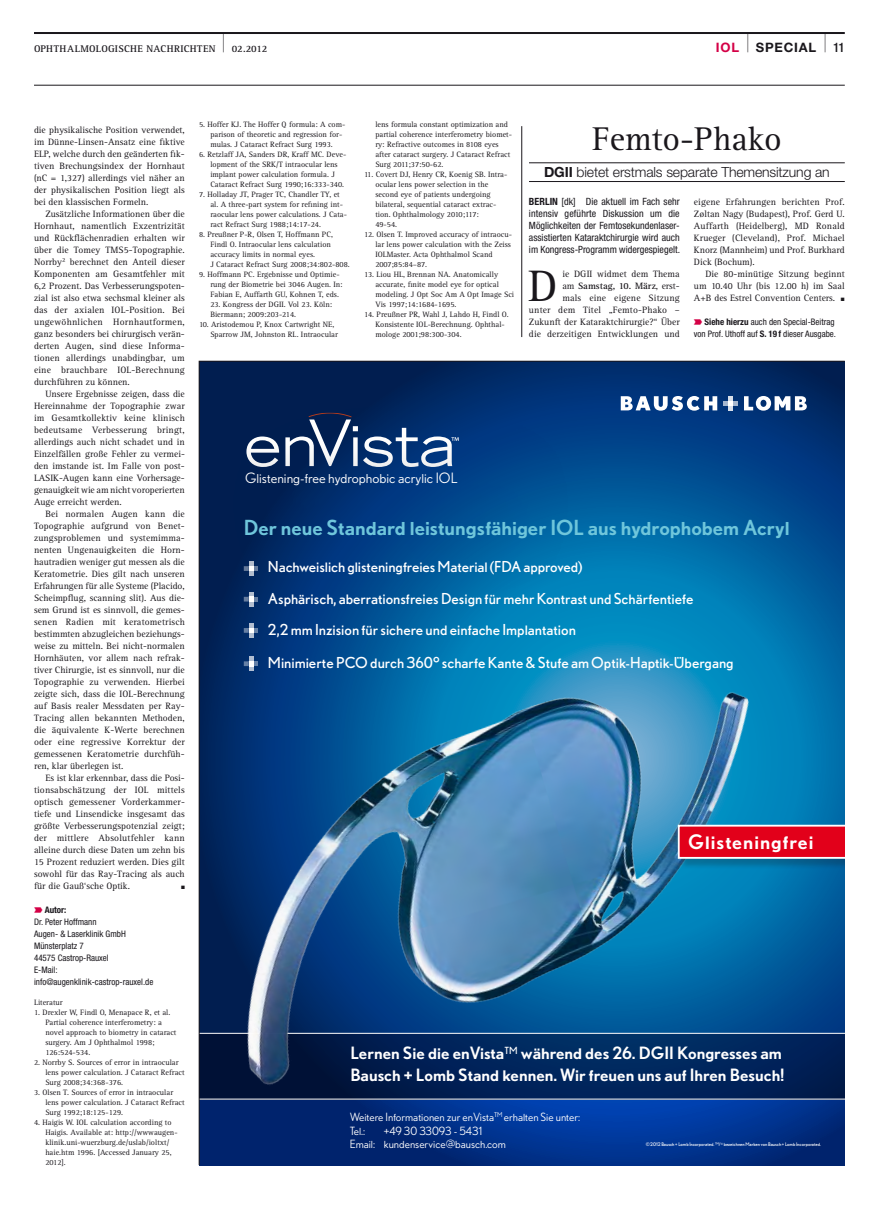
<style>
.page{position:relative;width:893px;height:1219px;background:#fff}
.page>*{position:absolute;margin:0;border:0;box-sizing:border-box;transform-origin:0 0}
.t1{font:45.5px "Rotis Serif Std";color:#1a171c}
.t2{font:34px "Rotis Serif Std";color:#1a171c}
.t3{font:200 condensed 25px "Helvetica Neue LT Std";color:#1a171c}
.t4{font:500 20.8px "Nobel BL";color:#6fc6db}
.t5{font:500 20px "Nobel BL";letter-spacing:.05em;color:#fff}
.t6{font:500 17px/22px "Nobel BL";color:#fff}
.t7{font:15.1px/31.4px "Nobel BL";color:#fff}
.t8{font:14.3px "Nobel BL";color:#fff}
.t9{font:300 14px "Helvetica Neue LT Std";letter-spacing:-.01em;color:#1a171c}
.t10{font:700 13px "Helvetica Neue LT Std";color:#1a171c}
.t11{font:700 13px "Helvetica Neue LT Std";color:#d40046}
.t12{font:500 condensed 13px "Helvetica Neue LT Std";color:#1a171c}
.t13{font:11.4px/13.6px "Nobel BL";color:#fff}
.t14{font:condensed 10px/12px "Helvetica Neue LT Std";color:#1a171c;text-align:justify}
.t15{font:700 10px "Rotis Serif Std";letter-spacing:.035em;color:#1a171c}
.t16{font:9.5px/12px "Rotis Serif Std";color:#1a171c;text-align:justify}
.t17{font:condensed 9px/12px "Helvetica Neue LT Std";color:#1a171c}
.t18{font:700 condensed 9px "Helvetica Neue LT Std";color:#1a171c}
.t19{font:8px/10px "Rotis Serif Std";color:#1a171c}
.t20{font:5px "Nobel BL";color:#fff}
.s1{font-weight:700}
</style>
<div class="page">
<hr style="left:34px;top:85px;width:811px;height:1px;background:#1a171c">
<hr style="left:34px;top:32px;width:811px;height:2px;background:#1a171c">
<svg style="left:199px;top:361px;width:646px;height:804px;background:#175791"></svg>
<hr style="left:522px;top:126px;width:1px;height:211px;background:#1a171c">
<hr style="left:529px;top:163px;width:316px;height:1px;background:#1a171c">
<hr style="left:529px;top:181px;width:316px;height:1px;background:#1a171c">
<p class="t15" style="left:34px;top:42px;width:182px">OPHTHALMOLOGISCHE NACHRICHTEN</p>
<h3 class="t3" style="left:221px;top:29px;width:7px">|</h3>
<p class="t15" style="left:232px;top:42px;width:37px">02.2012</p>
<h3 class="t11" style="left:716px;top:39px;width:20px">IOL</h3>
<h3 class="t3" style="left:745px;top:29px;width:7px">|</h3>
<h3 class="t10" style="left:756px;top:39px;width:58px">SPEC IAL</h3>
<h3 class="t3" style="left:822px;top:29px;width:7px">|</h3>
<h3 class="t12" style="left:833px;top:39px;width:13px">11</h3>
<p class="t16" style="left:34px;top:124px;width:152px">die physikalische Position verwendet, im Dünne-Linsen-Ansatz eine fiktive ELP, welche durch den geänderten fik&shy;tiven Brechungsindex der Hornhaut (nC = 1,327) allerdings viel näher an der physikalischen Position liegt als bei den klassischen Formeln.</p>
<p class="t16" style="left:34px;top:208px;width:152px;text-indent:11px">Zusätzliche Informationen über die Hornhaut, namentlich Exzentrizität und Rückflächenradien erhalten wir über die Tomey TMS5-Topographie.<br>Norrby<sup>2</sup> berechnet den Anteil dieser Komponenten am Gesamtfehler mit 6,2 Prozent. Das Verbesserungspoten&shy;zial ist also etwa sechsmal kleiner als das der axialen IOL-Position. Bei ungewöhnlichen Hornhautformen, ganz besonders bei chirurgisch verän&shy;derten Augen, sind diese Informa&shy;tionen allerdings unabdingbar, um eine brauchbare IOL-Berechnung durchführen zu können.</p>
<p class="t16" style="left:34px;top:388px;width:152px;text-indent:11px">Unsere Ergebnisse zeigen, dass die Hereinnahme der Topographie zwar im Gesamtkollektiv keine klinisch bedeutsame Verbesserung bringt, allerdings auch nicht schadet und in Einzelfällen große Fehler zu vermei&shy;den imstande ist. Im Falle von post-LASIK-Augen kann eine Vorhersage&shy;genauigkeit wie am nicht voroperierten Auge erreicht werden.</p>
<p class="t16" style="left:34px;top:508px;width:152px;text-indent:11px">Bei normalen Augen kann die Topographie aufgrund von Benet&shy;zungsproblemen und systemimma&shy;nenten Ungenauigkeiten die Horn&shy;hautradien weniger gut messen als die Keratometrie. Dies gilt nach unseren Erfahrungen für alle Systeme (Placido, Scheimpflug, scanning slit). Aus die&shy;sem Grund ist es sinnvoll, die gemes&shy;senen Radien mit keratometrisch bestimmten abzugleichen beziehungs&shy;weise zu mitteln. Bei nicht-normalen Hornhäuten, vor allem nach refrak&shy;tiver Chirurgie, ist es sinnvoll, nur die Topographie zu verwenden. Hierbei zeigte sich, dass die IOL-Berechnung auf Basis realer Messdaten per Ray-Tracing allen bekannten Methoden, die äquivalente K-Werte berechnen oder eine regressive Korrektur der gemessenen Keratometrie durchfüh&shy;ren, klar überlegen ist.</p>
<p class="t16" style="left:34px;top:772px;width:152px;text-indent:11px">Es ist klar erkennbar, dass die Posi&shy;tionsabschätzung der IOL mittels optisch gemessener Vorderkammer&shy;tiefe und Linsendicke insgesamt das größte Verbesserungspotenzial zeigt; der mittlere Absolutfehler kann alleine durch diese Daten um zehn bis 15 Prozent reduziert werden. Dies gilt sowohl für das Ray-Tracing als auch für die Gauß‘sche Optik.</p>
<p class="t18" style="left:45px;top:904px;width:23px">Autor:</p>
<p class="t17" style="left:34px;top:916px;width:121px">Dr. Peter Hoffmann<br>Augen- &amp; Laserklinik GmbH<br>Münsterplatz 7<br>44575 Castrop-Rauxel<br>E-Mail: info@augenklinik-castrop-rauxel.de</p>
<p class="t19" style="left:34px;top:998px;width:30px">Literatur</p>
<p class="t19" style="left:45px;top:1008px;width:133px;text-indent:-11px">1. Drexler W, Findl O, Menapace R, et al.<br>Partial coherence interferometry: a novel approach to biometry in cataract surgery. Am J Ophthalmol 1998;<br>126:524-534.</p>
<p class="t19" style="left:45px;top:1058px;width:141px;text-indent:-11px">2. Norrby S. Sources of error in intraocular lens power calculation. J Cataract Refract<br>Surg 2008;34:368-376.</p>
<p class="t19" style="left:45px;top:1088px;width:141px;text-indent:-11px">3. Olsen T. Sources of error in intraocular lens power calculation. J Cataract Refract<br>Surg 1992;18:125-129.</p>
<p class="t19" style="left:45px;top:1118px;width:134px;text-indent:-11px">4. Haigis W. IOL calculation according to Haigis. Available at: http://wwwaugen&shy;klinik.uni-wuerzburg.de/uslab/ioltxt/ haie.htm 1996. [Accessed January 25, 2012].</p>
<p class="t19" style="left:210px;top:119px;width:137px;text-indent:-11px">5. Hoffer KJ. The Hoffer Q formula: A com&shy;parison of theoretic and regression for&shy;mulas. J Cataract Refract Surg 1993.</p>
<p class="t19" style="left:210px;top:149px;width:137px;text-indent:-11px">6. Retzlaff JA, Sanders DR, Kraff MC. Deve&shy;lopment of the SRK/T intraocular lens implant power calculation formula. J Cataract Refract Surg 1990;16:333-340.</p>
<p class="t19" style="left:210px;top:189px;width:138px;text-indent:-11px">7. Holladay JT, Prager TC, Chandler TY, et al. A three-part system for refining int&shy;raocular lens power calculations. J Cata&shy;ract Refract Surg 1988;14:17-24.</p>
<p class="t19" style="left:210px;top:229px;width:141px;text-indent:-11px">8. Preußner P-R, Olsen T, Hoffmann PC, Findl O. Intraocular lens calculation accuracy limits in normal eyes.<br>J Cataract Refract Surg 2008;34:802-808.</p>
<p class="t19" style="left:210px;top:269px;width:134px;text-indent:-11px">9. Hoffmann PC. Ergebnisse und Optimie&shy;rung der Biometrie bei 3046 Augen. In:<br>Fabian E, Auffarth GU, Kohnen T, eds.</p>
<p class="t19" style="left:210px;top:299px;width:123px">23. Kongress der DGII. Vol 23. Köln:<br>Biermann; 2009:203-214.</p>
<p class="t19" style="left:210px;top:319px;width:129px;text-indent:-11px">10. Aristodemou P, Knox Cartwright NE,<br>Sparrow JM, Johnston RL. Intraocular</p>
<p class="t19" style="left:375px;top:119px;width:138px">lens formula constant optimization and partial coherence interferometry biomet&shy;ry: Refractive outcomes in 8108 eyes after cataract surgery. J Cataract Refract Surg 2011;37:50-62.</p>
<p class="t19" style="left:375px;top:169px;width:134px;text-indent:-11px">11. Covert DJ, Henry CR, Koenig SB. Intra&shy;ocular lens power selection in the second eye of patients undergoing bilateral, sequential cataract extrac&shy;tion. Ophthalmology 2010;117:<br>49-54.</p>
<p class="t19" style="left:375px;top:229px;width:138px;text-indent:-11px">12. Olsen T. Improved accuracy of intraocu&shy;lar lens power calculation with the Zeiss IOLMaster. Acta Ophthalmol Scand 2007;85:84–87.</p>
<p class="t19" style="left:375px;top:269px;width:140px;text-indent:-11px">13. Liou HL, Brennan NA. Anatomically accurate, finite model eye for optical modeling. J Opt Soc Am A Opt Image Sci Vis 1997;14:1684-1695.</p>
<p class="t19" style="left:375px;top:309px;width:135px;text-indent:-11px">14. Preußner PR, Wahl J, Lahdo H, Findl O.<br>Konsistente IOL-Berechnung. Ophthal&shy;mologe 2001;98:300-304.</p>
<h2 class="t2" style="left:592px;top:119px;width:191px">Femto-Phako</h2>
<h3 class="t9" style="left:544px;top:164px;width:287px"><span class="s1">DGII</span> bietet erstmals separate Themensitzung an</h3>
<p class="t14" style="left:529px;top:195px;width:153px"><span class="s1">BERLIN</span> [dk] Die aktuell im Fach sehr intensiv geführte Diskussion um die Möglichkeiten der Femtosekundenlaser&shy;assistierten Kataraktchirurgie wird auch im Kongress-Programm widergespiegelt.</p>
<h1 class="t1" style="left:528px;top:260px;width:31px">D</h1>
<p class="t16" style="left:694px;top:196px;width:152px">eigene Erfahrungen berichten Prof.<br>Zøltan Nagy (Budapest), Prof. Gerd U.<br>Auffarth (Heidelberg), MD Ronald Krueger (Cleveland), Prof. Michael Knorz (Mannheim) und Prof. Burkhard Dick (Bochum).</p>
<p class="t16" style="left:694px;top:268px;width:152px;text-indent:11px">Die 80-minütige Sitzung beginnt um 10.40 Uhr (bis 12.00 h) im Saal A+B des Estrel Convention Centers.</p>
<p class="t17" style="left:694px;top:316px;width:144px;text-align:right"><span class="s1">Siehe hierzu</span> auch den Special-Beitrag von Prof. Uthoff auf <span class="s1">S. 19 f</span> dieser Ausgabe.</p>
<p class="t16" style="left:529px;top:268px;width:152px;text-align:right">ie DGII widmet dem Thema<br>am <span class="s1">SAMSTAG, 10. MÄRZ</span>, erst-<br>mals eine eigene Sitzung<br>unter dem Titel „Femto-Phako –<br>Zukunft der Kataraktchirurgie?“ Über die derzeitigen Entwicklungen und</p>
<h3 class="t8" style="left:245px;top:469px;width:214px">Glistening-free hydrophobic acrylic IOL</h3>
<h3 class="t4" style="left:244px;top:515px;width:547px">Der neue Standard leistungsfähiger IOL aus hydrophobem Acryl</h3>
<h3 class="t7" style="left:268px;top:551px;width:427px">Nachweislich glisteningfreies Material (FDA approved)<br>Asphärisch, aberrationsfreies Design für mehr Kontrast und Schärfentiefe<br>2,2 mm Inzision für sichere und einfache Implantation</h3>
<h3 class="t7" style="left:268px;top:647px;width:467px">Minimierte PCO durch 360° scharfe Kante &amp; Stufe am Optik-Haptik-Übergang</h3>
<h3 class="t5" style="left:688px;top:830px;width:127px">Glisteningfrei</h3>
<h3 class="t6" style="left:350px;top:1042px;width:436px">Lernen Sie die enVista<sup>TM</sup> während des 26. DGII Kongresses am<br>Bausch + Lomb Stand kennen. Wir freuen uns auf Ihren Besuch!</h3>
<p class="t13" style="left:350px;top:1110px;width:232px">Weitere Informationen zur enVista<sup>TM</sup> erhalten Sie unter:<br>Tel.:</p>
<p class="t13" style="left:350px;top:1123px;width:158px;text-indent:34px">+49 30 33093 - 5431<br>Email: kundenservice@bausch.com</p>
<p class="t20" style="left:646px;top:1141px;width:177px">©2012 Bausch + Lomb Incorporated. ™/<sup>®</sup> bezeichnen Marken von Bausch + Lomb Incorporated.</p>
</div>
